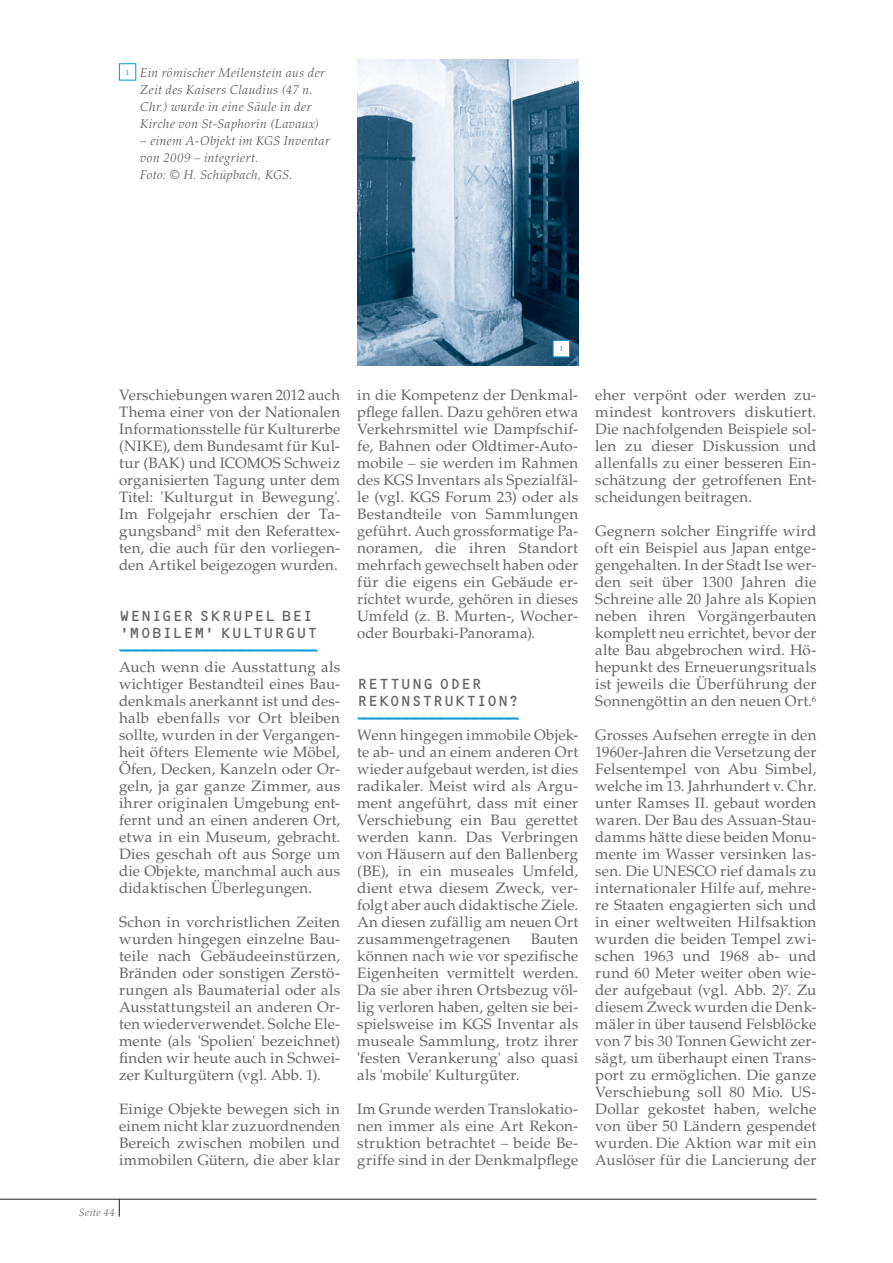
<style>
.page{position:relative;width:893px;height:1263px;background:#fff}
.page>*{position:absolute;margin:0;border:0;box-sizing:border-box;transform-origin:0 0}
.t1{font:15px/17px "Palatino LT Std";letter-spacing:.01em;color:#636466;text-align:justify}
.t2{font:15px/17px "OCRB Std";letter-spacing:.005em;color:#636466}
.t3{font:italic 300 12.75px/17px "Palatino LT Std";letter-spacing:.035em;color:#58595b}
.t4{font:italic 300 10.5px "Palatino LT Std";letter-spacing:.05em;color:#636466}
.t5{font:7.5px "Palatino LT Std";color:#0096d7}
.s1{font-weight:300;font-style:italic}
</style>
<div class="page">
<hr style="left:0;top:1199px;width:816px;height:1px;background:#231f20">
<svg style="left:119px;top:1199px;width:1px;height:17px"></svg>
<img style="left:357px;top:60px;width:221px;height:306px">
<svg style="left:119px;top:649px;width:199px;height:3px"></svg>
<svg style="left:357px;top:717px;width:163px;height:3px"></svg>
<svg style="left:119px;top:63px;width:17px;height:18px"></svg>
<svg style="left:552px;top:340px;width:18px;height:17px"></svg>
<p class="t5" style="left:126px;top:69px;width:5px">1</p>
<p class="t3" style="left:140px;top:65px;width:186px">Ein römischer Meilenstein aus der<br>Zeit des Kaisers Claudius (47 n.<br>Chr.) wurde in eine Säule in der<br>Kirche von St-Saphorin (Lavaux)</p>
<p class="t3" style="left:140px;top:133px;width:191px">– einem A-Objekt im KGS Inventar von 2009 – integriert.<br>Foto: © H. Schüpbach, KGS.</p>
<p class="t1" style="left:119px;top:388px;width:223px">Verschiebungen waren 2012 auch Thema einer von der Nationalen Informationsstelle für Kulturerbe (NIKE), dem Bundesamt für Kul&shy;tur (BAK) und ICOMOS Schweiz organisierten Tagung unter dem Titel: 'Kulturgut in Bewegung'.<br>Im Folgejahr erschien der Ta&shy;gungsband<sup>5</sup> mit den Referattex&shy;ten, die auch für den vorliegen&shy;den Artikel beigezogen wurden.</p>
<p class="t2" style="left:119px;top:607px;width:200px">WENIGER SKRUPEL BEI 'MOBILEM' KULTURGUT</p>
<p class="t1" style="left:119px;top:660px;width:223px">Auch wenn die Ausstattung als wichtiger Bestandteil eines Bau&shy;denkmals anerkannt ist und des&shy;halb ebenfalls vor Ort bleiben sollte, wurden in der Vergangen&shy;heit öfters Elemente wie Möbel, Öfen, Decken, Kanzeln oder Or&shy;geln, ja gar ganze Zimmer, aus ihrer originalen Umgebung ent&shy;fernt und an einen anderen Ort, etwa in ein Museum, gebracht.<br>Dies geschah oft aus Sorge um die Objekte, manchmal auch aus didaktischen Überlegungen.</p>
<p class="t1" style="left:119px;top:915px;width:223px">Schon in vorchristlichen Zeiten wurden hingegen einzelne Bau&shy;teile nach Gebäudeeinstürzen, Bränden oder sonstigen Zerstö&shy;rungen als Baumaterial oder als Ausstattungsteil an anderen Or&shy;ten wiederverwendet. Solche Ele&shy;mente (als 'Spolien' bezeichnet) finden wir heute auch in Schwei&shy;zer Kulturgütern (vgl. Abb. 1).</p>
<p class="t1" style="left:119px;top:1102px;width:223px">Einige Objekte bewegen sich in einem nicht klar zuzuordnenden Bereich zwischen mobilen und immobilen Gütern, die aber klar</p>
<p class="t4" style="left:79px;top:1209px;width:37px">Seite 44</p>
<p class="t5" style="left:559px;top:346px;width:5px">1</p>
<p class="t1" style="left:357px;top:388px;width:223px">in die Kompetenz der Denkmal&shy;pflege fallen. Dazu gehören etwa Verkehrsmittel wie Dampfschif&shy;fe, Bahnen oder Oldtimer-Auto&shy;mobile <span class="s1">–</span> sie werden im Rahmen des KGS Inventars als Spezialfäl&shy;le (vgl. KGS Forum 23) oder als Bestandteile von Sammlungen geführt. Auch grossformatige Pa&shy;noramen, die ihren Standort mehrfach gewechselt haben oder für die eigens ein Gebäude er&shy;richtet wurde, gehören in dieses Umfeld (z. B. Murten-, Wocher&shy;oder Bourbaki-Panorama).</p>
<p class="t2" style="left:357px;top:675px;width:163px">RETTUNG ODER<br>REKONSTRUKTION?</p>
<p class="t1" style="left:357px;top:728px;width:223px">Wenn hingegen immobile Objek&shy;te ab- und an einem anderen Ort wieder aufgebaut werden, ist dies radikaler. Meist wird als Argu&shy;ment angeführt, dass mit einer Verschiebung ein Bau gerettet werden kann. Das Verbringen von Häusern auf den Ballenberg (BE), in ein museales Umfeld, dient etwa diesem Zweck, ver&shy;folgt aber auch didaktische Ziele.<br>An diesen zufällig am neuen Ort zusammengetragenen</p>
<p class="t1" style="left:357px;top:932px;width:223px;text-indent:174px">Bauten können nach wie vor spezifische Eigenheiten vermittelt werden.<br>Da sie aber ihren Ortsbezug völ&shy;lig verloren haben, gelten sie bei&shy;spielsweise im KGS Inventar als museale Sammlung, trotz ihrer 'festen Verankerung' also quasi als 'mobile' Kulturgüter.</p>
<p class="t1" style="left:357px;top:1102px;width:223px">Im Grunde werden Translokatio&shy;nen immer als eine Art Rekon&shy;struktion betrachtet <span class="s1">–</span> beide Be&shy;griffe sind in der Denkmalpflege</p>
<p class="t1" style="left:595px;top:388px;width:223px">eher verpönt oder werden zu&shy;mindest kontrovers diskutiert.<br>Die nachfolgenden Beispiele sol&shy;len zu dieser Diskussion und allenfalls zu einer besseren Ein&shy;schätzung der getroffenen Ent&shy;scheidungen beitragen.</p>
<p class="t1" style="left:595px;top:524px;width:223px">Gegnern solcher Eingriffe wird oft ein Beispiel aus Japan entge&shy;gengehalten. In der Stadt Ise wer&shy;den seit über 1300 Jahren die Schreine alle 20 Jahre als Kopien neben ihren Vorgängerbauten komplett neu errichtet, bevor der alte Bau abgebrochen wird. Hö&shy;hepunkt des Erneuerungsrituals ist jeweils die Überführung der Sonnengöttin an den neuen Ort.<sup>6</sup></p>
<p class="t1" style="left:595px;top:728px;width:223px">Grosses Aufsehen erregte in den 1960er-Jahren die Versetzung der Felsentempel von Abu Simbel, welche im 13. Jahrhundert v. Chr. unter Ramses II. gebaut worden waren. Der Bau des Assuan-Stau&shy;damms hätte diese beiden Monu&shy;mente im Wasser versinken las&shy;sen. Die UNESCO rief damals zu internationaler Hilfe auf, mehre&shy;re Staaten engagierten sich und in einer weltweiten Hilfsaktion wurden die beiden Tempel zwi&shy;schen 1963 und 1968 ab- und rund 60 Meter weiter oben wie&shy;der aufgebaut (vgl. Abb. 2)<sup>7</sup>. Zu diesem Zweck wurden die Denk&shy;mäler in über tausend Felsblöcke von 7 bis 30 Tonnen Gewicht zer&shy;sägt, um überhaupt einen Trans&shy;port zu ermöglichen. Die ganze Verschiebung soll 80 Mio. US-Dollar gekostet haben, welche von über 50 Ländern gespendet wurden. Die Aktion war mit ein Auslöser für die Lancierung der</p>
</div>
